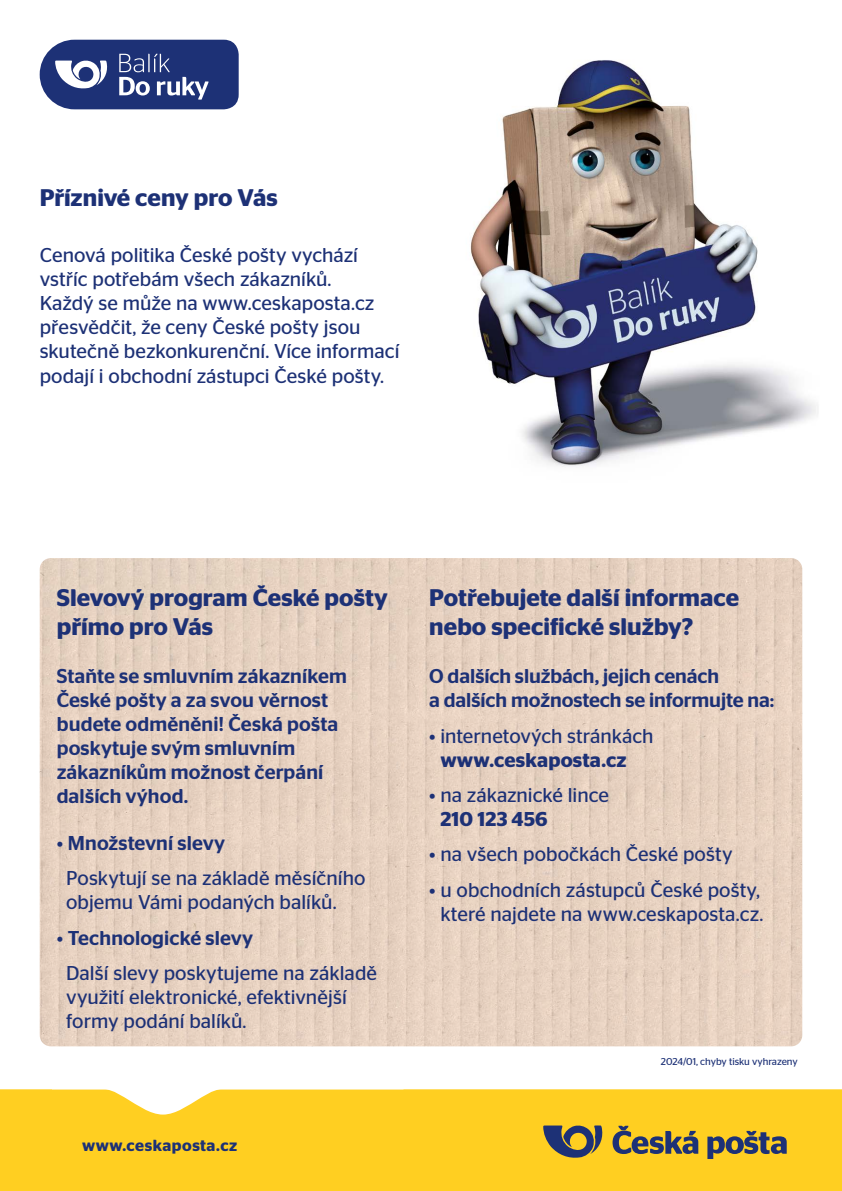
<style>
.page{position:relative;width:842px;height:1191px;background:#fff}
.page>*{position:absolute;margin:0;border:0;box-sizing:border-box;transform-origin:0 0}
.t1{font:600 24px/28.8px "Stag Sans";letter-spacing:.005em;color:#1d3176}
.t2{font:20px/24px "Stag Sans";letter-spacing:.005em;color:#1d3176}
.t3{font:500 20px/24px "Stag Sans";color:#1d3176}
.t4{font:600 20px "Stag Sans";letter-spacing:.01em;color:#1d3176}
.t5{font:600 16px "Stag Sans";letter-spacing:.03em;color:#1d3176}
.t6{font:10px "Stag Sans";color:#1d3176}
.s1{font-weight:500}
</style>
<div class="page">
<div style="left:0;top:1089px;width:842px;height:102px;background:#ffcf21"></div>
<svg style="left:52px;top:1089px;width:351px;height:25px"></svg>
<svg style="left:612px;top:1125px;width:175px;height:34px;background:#ae963f"></svg>
<svg style="left:543px;top:1124px;width:61px;height:34px;background:#83784f"></svg>
<img style="left:40px;top:558px;width:762px;height:488px">
<img style="left:470px;top:60px;width:348px;height:407px">
<svg style="left:40px;top:40px;width:199px;height:69px;background:#44548d"></svg>
<p class="t1" style="left:40px;top:183px;width:240px">Příznivé ceny pro Vás</p>
<p class="t2" style="left:40px;top:243px;width:361px">Cenová politika České pošty vychází vstříc potřebám všech zákazníků.<br>Každý se může na www.ceskaposta.cz přesvědčit, že ceny České pošty jsou skutečně bezkonkurenční. Více informací podají i obchodní zástupci České pošty.</p>
<p class="t1" style="left:57px;top:583px;width:332px">Slevový program České pošty přímo pro Vás</p>
<p class="t3" style="left:57px;top:664px;width:292px">Staňte se smluvním zákazníkem<br>České pošty a za svou věrnost budete odměněni! Česká pošta poskytuje svým smluvním zákazníkům možnost čerpání dalších výhod.</p>
<p class="t2" style="left:66px;top:825px;width:301px;line-height:35.4px;text-indent:-10px">• <span class="s1">Množstevní slevy<br></span>Poskytují se na základě měsíčního</p>
<p class="t2" style="left:66px;top:890px;width:272px">objemu Vámi podaných balíků.</p>
<p class="t2" style="left:66px;top:920px;width:312px;line-height:35.4px;text-indent:-10px">• <span class="s1">Technologické slevy<br></span>Další slevy poskytujeme na základě</p>
<p class="t2" style="left:66px;top:985px;width:282px">využití elektronické, efektivnější formy podání balíků.</p>
<p class="t5" style="left:82px;top:1135px;width:157px">www.ceskaposta.cz</p>
<p class="t1" style="left:429px;top:583px;width:311px">Potřebujete další informace nebo specifické služby?</p>
<p class="t3" style="left:429px;top:664px;width:347px">O dalších službách, jejich cenách<br>a dalších možnostech se informujte na:</p>
<p class="t2" style="left:429px;top:723px;width:226px">• internetových stránkách</p>
<p class="t4" style="left:440px;top:748px;width:188px">www.ceskaposta.cz</p>
<p class="t2" style="left:429px;top:783px;width:181px">• na zákaznické lince</p>
<p class="t4" style="left:440px;top:807px;width:109px">210 123 456</p>
<p class="t2" style="left:429px;top:842px;width:305px">• na všech pobočkách České pošty</p>
<p class="t2" style="left:429px;top:877px;width:336px;text-align:center">• u obchodních zástupců České pošty, které najdete na www.ceskaposta.cz.</p>
<p class="t6" style="left:661px;top:1056px;width:138px">2024/01, chyby tisku vyhrazeny</p>
</div>
